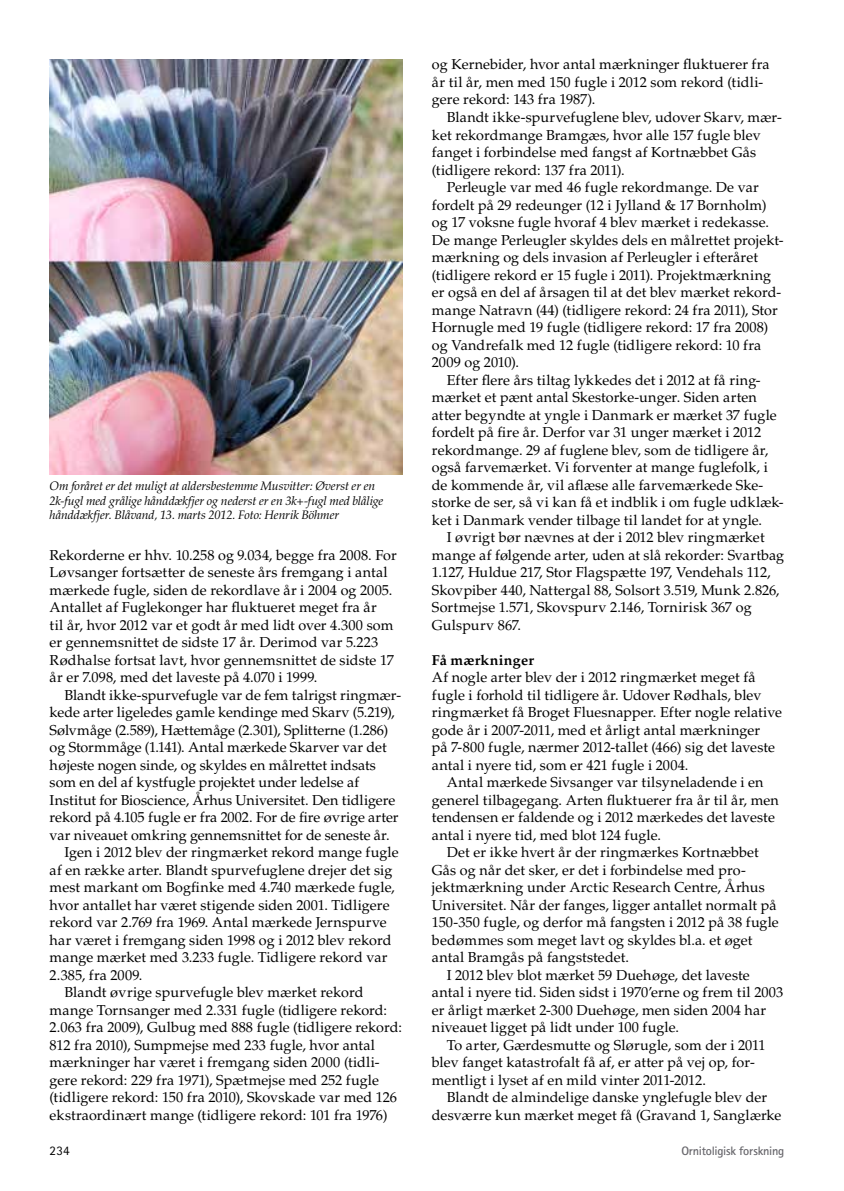
<style>
.page{position:relative;width:844px;height:1191px;background:#fff}
.page>*{position:absolute;margin:0;border:0;box-sizing:border-box;transform-origin:0 0}
.t1{font:14.35px/17.5px "Palatino LT Std";letter-spacing:.005em;color:#000}
.t2{font:700 14.35px "Palatino LT Std";letter-spacing:.01em;color:#000}
.t3{font:13.12px "Rotis Sans Serif Std";color:#000}
.t4{font:italic 12.25px/14.9px "Palatino LT Std";letter-spacing:-.005em;color:#000}
.t5{font:700 12.25px "Rotis Sans Serif Std";letter-spacing:-.015em;color:#68676c}
</style>
<div class="page">
<img style="left:50px;top:60px;width:352px;height:414px">
<p class="t4" style="left:50px;top:478px;width:335px">Om foråret er det muligt at aldersbestemme Musvitter: Øverst er en<br>2k-fugl med grålige hånddækfjer og nederst er en 3k+-fugl med blålige hånddækfjer. Blåvand, 13. marts 2012. Foto: Henrik Böhmer</p>
<p class="t1" style="left:50px;top:546px;width:348px">Rekorderne er hhv. 10.258 og 9.034, begge fra 2008. For Løvsanger fortsætter de seneste års fremgang i antal mærkede fugle, siden de rekordlave år i 2004 og 2005.<br>Antallet af Fuglekonger har fluktueret meget fra år<br>til år, hvor 2012 var et godt år med lidt over 4.300 som er gennemsnittet de sidste 17 år. Derimod var 5.223<br>Rødhalse fortsat lavt, hvor gennemsnittet de sidste 17 år er 7.098, med det laveste på 4.070 i 1999.</p>
<p class="t1" style="left:64px;top:686px;width:338px">Blandt ikke-spurvefugle var de fem talrigst ringmær-</p>
<p class="t1" style="left:50px;top:704px;width:346px">kede arter ligeledes gamle kendinge med Skarv (5.219),</p>
<p class="t1" style="left:50px;top:721px;width:340px">Sølvmåge (2.589), Hættemåge (2.301), Splitterne (1.286)</p>
<p class="t1" style="left:50px;top:739px;width:338px">og Stormmåge (1.141). Antal mærkede Skarver var det</p>
<p class="t1" style="left:50px;top:756px;width:328px">højeste nogen sinde, og skyldes en målrettet indsats</p>
<p class="t1" style="left:50px;top:774px;width:311px">som en del af kystfugle projektet under ledelse af</p>
<p class="t1" style="left:50px;top:791px;width:347px">Institut for Bioscience, Århus Universitet. Den tidligere</p>
<p class="t1" style="left:50px;top:809px;width:350px">rekord på 4.105 fugle er fra 2002. For de fire øvrige arter</p>
<p class="t1" style="left:50px;top:826px;width:341px">var niveauet omkring gennemsnittet for de seneste år.</p>
<p class="t1" style="left:64px;top:844px;width:335px">Igen i 2012 blev der ringmærket rekord mange fugle</p>
<p class="t1" style="left:50px;top:861px;width:344px">af en række arter. Blandt spurvefuglene drejer det sig</p>
<p class="t1" style="left:50px;top:879px;width:346px">mest markant om Bogfinke med 4.740 mærkede fugle,</p>
<p class="t1" style="left:50px;top:896px;width:341px">hvor antallet har været stigende siden 2001. Tidligere</p>
<p class="t1" style="left:50px;top:914px;width:338px">rekord var 2.769 fra 1969. Antal mærkede Jernspurve</p>
<p class="t1" style="left:50px;top:931px;width:343px">har været i fremgang siden 1998 og i 2012 blev rekord</p>
<p class="t1" style="left:50px;top:949px;width:339px">mange mærket med 3.233 fugle. Tidligere rekord var</p>
<p class="t1" style="left:50px;top:966px;width:94px">2.385, fra 2009.</p>
<p class="t1" style="left:64px;top:984px;width:300px">Blandt øvrige spurvefugle blev mærket rekord</p>
<p class="t1" style="left:50px;top:1001px;width:339px">mange Tornsanger med 2.331 fugle (tidligere rekord:</p>
<p class="t1" style="left:50px;top:1019px;width:354px">2.063 fra 2009), Gulbug med 888 fugle (tidligere rekord:</p>
<p class="t1" style="left:50px;top:1036px;width:327px">812 fra 2010), Sumpmejse med 233 fugle, hvor antal</p>
<p class="t1" style="left:50px;top:1054px;width:331px">mærkninger har været i fremgang siden 2000 (tidli-</p>
<p class="t1" style="left:50px;top:1071px;width:331px">gere rekord: 229 fra 1971), Spætmejse med 252 fugle</p>
<p class="t1" style="left:50px;top:1089px;width:349px">(tidligere rekord: 150 fra 2010), Skovskade var med 126</p>
<p class="t1" style="left:50px;top:1106px;width:339px">ekstraordinært mange (tidligere rekord: 101 fra 1976)</p>
<p class="t1" style="left:432px;top:56px;width:339px">og Kernebider, hvor antal mærkninger fluktuerer fra år til år, men med 150 fugle i 2012 som rekord (tidli&shy;gere rekord: 143 fra 1987).</p>
<p class="t1" style="left:446px;top:109px;width:336px">Blandt ikke-spurvefuglene blev, udover Skarv, mær-</p>
<p class="t1" style="left:432px;top:126px;width:330px">ket rekordmange Bramgæs, hvor alle 157 fugle blev</p>
<p class="t1" style="left:432px;top:144px;width:326px">fanget i forbindelse med fangst af Kortnæbbet Gås</p>
<p class="t1" style="left:432px;top:161px;width:194px">(tidligere rekord: 137 fra 2011).</p>
<p class="t1" style="left:446px;top:179px;width:313px">Perleugle var med 46 fugle rekordmange. De var</p>
<p class="t1" style="left:432px;top:196px;width:336px">fordelt på 29 redeunger (12 i Jylland &amp; 17 Bornholm)</p>
<p class="t1" style="left:432px;top:214px;width:338px">og 17 voksne fugle hvoraf 4 blev mærket i redekasse.</p>
<p class="t1" style="left:432px;top:231px;width:353px">De mange Perleugler skyldes dels en målrettet projekt-</p>
<p class="t1" style="left:432px;top:249px;width:328px">mærkning og dels invasion af Perleugler i efteråret</p>
<p class="t1" style="left:432px;top:266px;width:340px">(tidligere rekord er 15 fugle i 2011). Projektmærkning</p>
<p class="t1" style="left:432px;top:284px;width:351px">er også en del af årsagen til at det blev mærket rekord-</p>
<p class="t1" style="left:432px;top:301px;width:347px">mange Natravn (44) (tidligere rekord: 24 fra 2011), Stor</p>
<p class="t1" style="left:432px;top:319px;width:338px">Hornugle med 19 fugle (tidligere rekord: 17 fra 2008)</p>
<p class="t1" style="left:432px;top:336px;width:331px">og Vandrefalk med 12 fugle (tidligere rekord: 10 fra</p>
<p class="t1" style="left:432px;top:354px;width:89px">2009 og 2010).</p>
<p class="t1" style="left:446px;top:371px;width:315px">Efter flere års tiltag lykkedes det i 2012 at få ring-</p>
<p class="t1" style="left:432px;top:389px;width:326px">mærket et pænt antal Skestorke-unger. Siden arten</p>
<p class="t1" style="left:432px;top:406px;width:346px">atter begyndte at yngle i Danmark er mærket 37 fugle</p>
<p class="t1" style="left:432px;top:424px;width:331px">fordelt på fire år. Derfor var 31 unger mærket i 2012</p>
<p class="t1" style="left:432px;top:441px;width:338px">rekordmange. 29 af fuglene blev, som de tidligere år,</p>
<p class="t1" style="left:432px;top:459px;width:337px">også farvemærket. Vi forventer at mange fuglefolk, i</p>
<p class="t1" style="left:432px;top:476px;width:333px">de kommende år, vil aflæse alle farvemærkede Ske-</p>
<p class="t1" style="left:432px;top:494px;width:353px">storke de ser, så vi kan få et indblik i om fugle udklæk-</p>
<p class="t1" style="left:432px;top:511px;width:331px">ket i Danmark vender tilbage til landet for at yngle.</p>
<p class="t1" style="left:446px;top:529px;width:319px">I øvrigt bør nævnes at der i 2012 blev ringmærket</p>
<p class="t1" style="left:432px;top:546px;width:353px">mange af følgende arter, uden at slå rekorder: Svartbag</p>
<p class="t1" style="left:432px;top:564px;width:340px">1.127, Huldue 217, Stor Flagspætte 197, Vendehals 112,</p>
<p class="t1" style="left:432px;top:581px;width:349px">Skovpiber 440, Nattergal 88, Solsort 3.519, Munk 2.826,</p>
<p class="t1" style="left:432px;top:599px;width:321px">Sortmejse 1.571, Skovspurv 2.146, Tornirisk 367 og</p>
<p class="t1" style="left:432px;top:616px;width:90px">Gulspurv 867.</p>
<p class="t2" style="left:432px;top:651px;width:103px">Få mærkninger</p>
<p class="t1" style="left:432px;top:669px;width:351px">Af nogle arter blev der i 2012 ringmærket meget få fugle i forhold til tidligere år. Udover Rødhals, blev ringmærket få Broget Fluesnapper. Efter nogle relative gode år i 2007-2011, med et årligt antal mærkninger<br>på 7-800 fugle, nærmer 2012-tallet (466) sig det laveste antal i nyere tid, som er 421 fugle i 2004.</p>
<p class="t1" style="left:432px;top:774px;width:348px;text-indent:15px">Antal mærkede Sivsanger var tilsyneladende i en generel tilbagegang. Arten fluktuerer fra år til år, men tendensen er faldende og i 2012 mærkedes det laveste antal i nyere tid, med blot 124 fugle.</p>
<p class="t1" style="left:446px;top:844px;width:313px">Det er ikke hvert år der ringmærkes Kortnæbbet</p>
<p class="t1" style="left:432px;top:861px;width:315px">Gås og når det sker, er det i forbindelse med pro-</p>
<p class="t1" style="left:432px;top:879px;width:334px">jektmærkning under Arctic Research Centre, Århus</p>
<p class="t1" style="left:432px;top:896px;width:346px">Universitet. Når der fanges, ligger antallet normalt på</p>
<p class="t1" style="left:432px;top:914px;width:348px">150-350 fugle, og derfor må fangsten i 2012 på 38 fugle</p>
<p class="t1" style="left:432px;top:931px;width:322px">bedømmes som meget lavt og skyldes bl.a. et øget</p>
<p class="t1" style="left:432px;top:949px;width:198px">antal Bramgås på fangststedet.</p>
<p class="t1" style="left:446px;top:966px;width:304px">I 2012 blev blot mærket 59 Duehøge, det laveste</p>
<p class="t1" style="left:432px;top:984px;width:353px">antal i nyere tid. Siden sidst i 1970’erne og frem til 2003</p>
<p class="t1" style="left:432px;top:1001px;width:336px">er årligt mærket 2-300 Duehøge, men siden 2004 har</p>
<p class="t1" style="left:432px;top:1019px;width:248px">niveauet ligget på lidt under 100 fugle.</p>
<p class="t1" style="left:446px;top:1036px;width:320px">To arter, Gærdesmutte og Slørugle, som der i 2011</p>
<p class="t1" style="left:432px;top:1054px;width:324px">blev fanget katastrofalt få af, er atter på vej op, for-</p>
<p class="t1" style="left:432px;top:1071px;width:275px">mentligt i lyset af en mild vinter 2011-2012.</p>
<p class="t1" style="left:446px;top:1089px;width:322px">Blandt de almindelige danske ynglefugle blev der</p>
<p class="t1" style="left:432px;top:1106px;width:351px">desværre kun mærket meget få (Gravand 1, Sanglærke</p>
<p class="t3" style="left:50px;top:1142px;width:22px">234</p>
<p class="t5" style="left:681px;top:1143px;width:104px">Ornitoligisk forskning</p>
</div>
